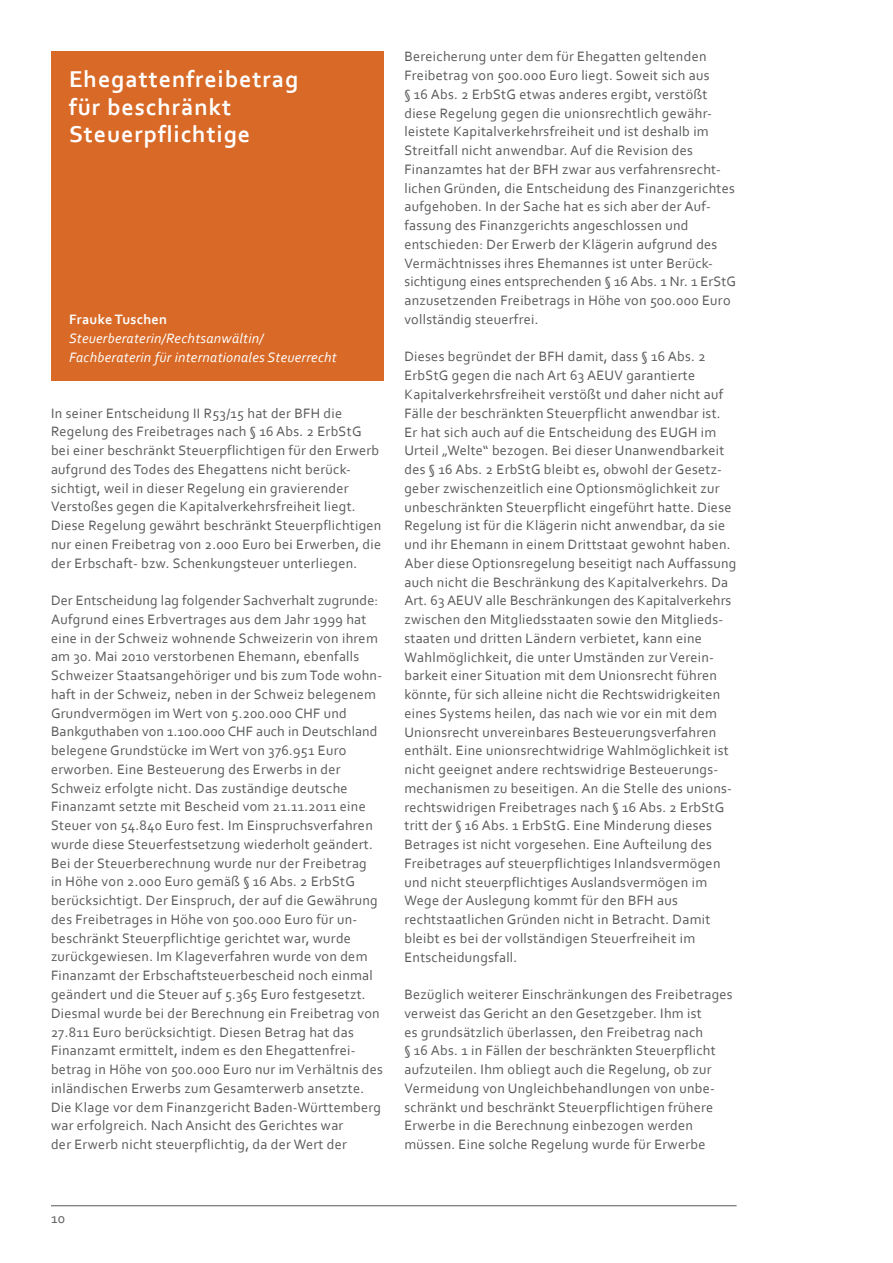
<style>
.page{position:relative;width:893px;height:1263px;background:#fff}
.page>*{position:absolute;margin:0;border:0;box-sizing:border-box;transform-origin:0 0}
.t1{font:700 24px/27.8px "Corbel";letter-spacing:.04em;color:#fff}
.t2{font:14.25px/18.8px "Corbel";letter-spacing:.02em;color:#58595b}
.t3{font:italic 14.25px/18.8px "Corbel";letter-spacing:.02em;color:#fff}
.t4{font:700 14.25px "Corbel";color:#fff}
</style>
<div class="page">
<hr style="left:51px;top:1205px;width:686px;height:1px;background:#58595b">
<div style="left:51px;top:51px;width:332px;height:329px;background:#d86927"></div>
<h1 class="t1" style="left:69px;top:64px;width:231px">Ehegattenfreibetrag für beschränkt<br>Steuerpflichtige</h1>
<p class="t4" style="left:69px;top:311px;width:100px">Frauke Tuschen</p>
<p class="t3" style="left:69px;top:328px;width:269px">Steuerberaterin/Rechtsanwältin/<br>Fachberaterin für internationales Steuerrecht</p>
<p class="t2" style="left:51px;top:403px;width:332px">In seiner Entscheidung II R53/15 hat der BFH die Regelung des Freibetrages nach § 16 Abs. 2 ErbStG bei einer beschränkt Steuerpflichtigen für den Erwerb aufgrund des Todes des Ehegattens nicht berück&shy;sichtigt, weil in dieser Regelung ein gravierender Verstoßes gegen die Kapitalverkehrsfreiheit liegt.<br>Diese Regelung gewährt beschränkt Steuerpflichtigen nur einen Freibetrag von 2.000 Euro bei Erwerben, die der Erbschaft- bzw. Schenkungsteuer unterliegen.</p>
<p class="t2" style="left:51px;top:591px;width:333px">Der Entscheidung lag folgender Sachverhalt zugrunde:<br>Aufgrund eines Erbvertrages aus dem Jahr 1999 hat eine in der Schweiz wohnende Schweizerin von ihrem am 30. Mai 2010 verstorbenen Ehemann, ebenfalls Schweizer Staatsangehöriger und bis zum Tode wohn&shy;haft in der Schweiz, neben in der Schweiz belegenem Grundvermögen im Wert von 5.200.000 CHF und Bankguthaben von 1.100.000 CHF auch in Deutschland belegene Grundstücke im Wert von 376.951 Euro erworben. Eine Besteuerung des Erwerbs in der Schweiz erfolgte nicht. Das zuständige deutsche Finanzamt setzte mit Bescheid vom 21.11.2011 eine Steuer von 54.840 Euro fest. Im Einspruchsverfahren wurde diese Steuerfestsetzung wiederholt geändert.<br>Bei der Steuerberechnung wurde nur der Freibetrag<br>in Höhe von 2.000 Euro gemäß § 16 Abs. 2 ErbStG berücksichtigt. Der Einspruch, der auf die Gewährung des Freibetrages in Höhe von 500.000 Euro für un&shy;beschränkt Steuerpflichtige gerichtet war, wurde zurückgewiesen. Im Klageverfahren wurde von dem Finanzamt der Erbschaftsteuerbescheid noch einmal geändert und die Steuer auf 5.365 Euro festgesetzt.<br>Diesmal wurde bei der Berechnung ein Freibetrag von 27.811 Euro berücksichtigt. Diesen Betrag hat das Finanzamt ermittelt, indem es den Ehegattenfrei&shy;betrag in Höhe von 500.000 Euro nur im Verhältnis des inländischen Erwerbs zum Gesamterwerb ansetzte.<br>Die Klage vor dem Finanzgericht Baden-Württemberg war erfolgreich. Nach Ansicht des Gerichtes war<br>der Erwerb nicht steuerpflichtig, da der Wert der</p>
<p class="t2" style="left:404px;top:47px;width:333px">Bereicherung unter dem für Ehegatten geltenden Freibetrag von 500.000 Euro liegt. Soweit sich aus<br>§ 16 Abs. 2 ErbStG etwas anderes ergibt, verstößt diese Regelung gegen die unionsrechtlich gewähr&shy;leistete Kapitalverkehrsfreiheit und ist deshalb im Streitfall nicht anwendbar. Auf die Revision des Finanzamtes hat der BFH zwar aus verfahrensrecht&shy;lichen Gründen, die Entscheidung des Finanzgerichtes aufgehoben. In der Sache hat es sich aber der Auf&shy;fassung des Finanzgerichts angeschlossen und entschieden: Der Erwerb der Klägerin aufgrund des Vermächtnisses ihres Ehemannes ist unter Berück&shy;sichtigung eines entsprechenden § 16 Abs. 1 Nr. 1 ErStG anzusetzenden Freibetrags in Höhe von 500.000 Euro vollständig steuerfrei.</p>
<p class="t2" style="left:404px;top:347px;width:334px">Dieses begründet der BFH damit, dass § 16 Abs. 2<br>ErbStG gegen die nach Art 63 AEUV garantierte Kapitalverkehrsfreiheit verstößt und daher nicht auf Fälle der beschränkten Steuerpflicht anwendbar ist.<br>Er hat sich auch auf die Entscheidung des EUGH im Urteil „Welte“ bezogen. Bei dieser Unanwendbarkeit des § 16 Abs. 2 ErbStG bleibt es, obwohl der Gesetz&shy;geber zwischenzeitlich eine Optionsmöglichkeit zur unbeschränkten Steuerpflicht eingeführt hatte. Diese Regelung ist für die Klägerin nicht anwendbar, da sie und ihr Ehemann in einem Drittstaat gewohnt haben.<br>Aber diese Optionsregelung beseitigt nach Auffassung auch nicht die Beschränkung des Kapitalverkehrs. Da Art. 63 AEUV alle Beschränkungen des Kapitalverkehrs zwischen den Mitgliedsstaaten sowie den Mitglieds&shy;staaten und dritten Ländern verbietet, kann eine Wahlmöglichkeit, die unter Umständen zur Verein&shy;barkeit einer Situation mit dem Unionsrecht führen könnte, für sich alleine nicht die Rechtswidrigkeiten eines Systems heilen, das nach wie vor ein mit dem Unionsrecht unvereinbares Besteuerungsverfahren enthält. Eine unionsrechtwidrige Wahlmöglichkeit ist nicht geeignet andere rechtswidrige Besteuerungs&shy;mechanismen zu beseitigen. An die Stelle des unions&shy;rechtswidrigen Freibetrages nach § 16 Abs. 2 ErbStG tritt der § 16 Abs. 1 ErbStG. Eine Minderung dieses Betrages ist nicht vorgesehen. Eine Aufteilung des Freibetrages auf steuerpflichtiges Inlandsvermögen und nicht steuerpflichtiges Auslandsvermögen im Wege der Auslegung kommt für den BFH aus rechtstaatlichen Gründen nicht in Betracht. Damit bleibt es bei der vollständigen Steuerfreiheit im Entscheidungsfall.</p>
<p class="t2" style="left:404px;top:985px;width:330px">Bezüglich weiterer Einschränkungen des Freibetrages verweist das Gericht an den Gesetzgeber. Ihm ist<br>es grundsätzlich überlassen, den Freibetrag nach<br>§ 16 Abs. 1 in Fällen der beschränkten Steuerpflicht aufzuteilen. Ihm obliegt auch die Regelung, ob zur Vermeidung von Ungleichbehandlungen von unbe&shy;schränkt und beschränkt Steuerpflichtigen frühere Erwerbe in die Berechnung einbezogen werden müssen. Eine solche Regelung wurde für Erwerbe</p>
<p class="t2" style="left:51px;top:1208px;width:15px">10</p>
</div>
